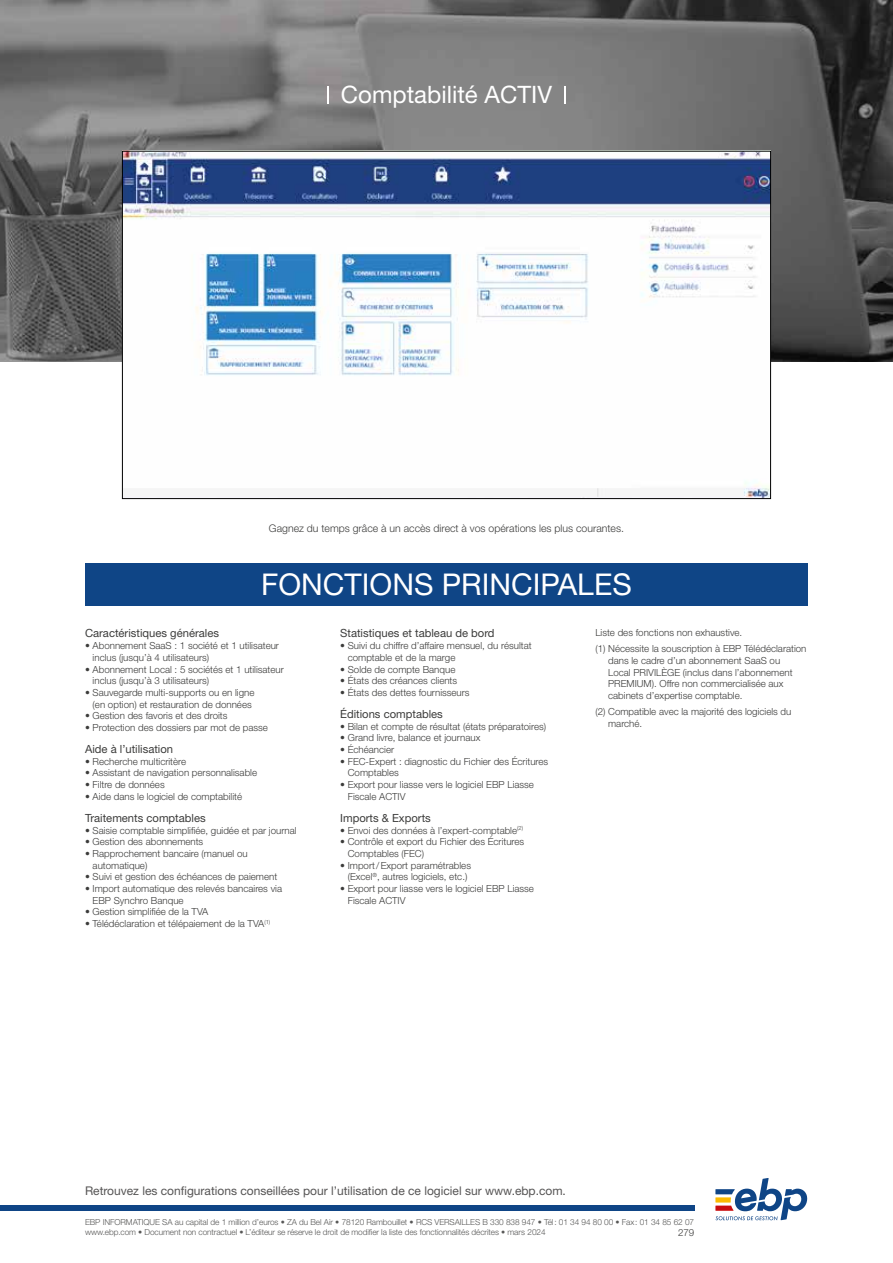
<style>
.page{position:relative;width:893px;height:1263px;background:#fff}
.page>*{position:absolute;margin:0;border:0;box-sizing:border-box;transform-origin:0 0}
.t1{font:30px "Helvetica Neue LT Std";color:#fff}
.t2{font:24px "Helvetica Neue LT Std";color:#fff}
.t3{font:12px "Helvetica Neue LT Std";color:#555454}
.t4{font:11.25px "Helvetica Neue LT Std";color:#3c3c3b}
.t5{font:300 10.5px "Helvetica Neue LT Std";color:#3c3c3b}
.t6{font:300 9.75px/11.7px "Helvetica Neue LT Std";color:#3c3c3b}
.t7{font:300 8.25px/9.9px "Helvetica Neue LT Std";letter-spacing:-.01em;color:#575756}
</style>
<div class="page">
<img style="left:0;top:0;width:893px;height:361px">
<svg style="left:715px;top:1178px;width:92px;height:42px"></svg>
<div style="left:0;top:1205px;width:694px;height:6px;background:#0f4586"></div>
<svg style="left:327px;top:86px;width:2px;height:17px"></svg>
<svg style="left:564px;top:86px;width:2px;height:17px"></svg>
<div style="left:85px;top:563px;width:723px;height:43px;background:#0f4586"></div>
<img style="left:124px;top:153px;width:645px;height:344px">
<h2 class="t2" style="left:341px;top:80px;width:213px">Comptabilité ACTIV</h2>
<p class="t5" style="left:269px;top:522px;width:356px">Gagnez du temps grâce à un accès direct à vos opérations les plus courantes.</p>
<h1 class="t1" style="left:261px;top:567px;width:372px">FONCTIONS PRINCIPALES</h1>
<p class="t4" style="left:85px;top:627px;width:135px">Caractéristiques générales</p>
<p class="t6" style="left:93px;top:640px;width:188px;text-indent:-8px">• Abonnement SaaS : 1 société et 1 utilisateur inclus (jusqu’à 4 utilisateurs)</p>
<p class="t6" style="left:93px;top:663px;width:193px;text-indent:-8px">• Abonnement Local : 5 sociétés et 1 utilisateur inclus (jusqu’à 3 utilisateurs)</p>
<p class="t6" style="left:85px;top:686px;width:171px;text-align:center">• Sauvegarde multi-supports ou en ligne (en option) et restauration de données</p>
<p class="t6" style="left:85px;top:710px;width:144px">• Gestion des favoris et des droits</p>
<p class="t6" style="left:85px;top:721px;width:184px">• Protection des dossiers par mot de passe</p>
<p class="t4" style="left:85px;top:742px;width:90px">Aide à l’utilisation</p>
<p class="t6" style="left:85px;top:755px;width:103px">• Recherche multicritère</p>
<p class="t6" style="left:85px;top:767px;width:174px">• Assistant de navigation personnalisable</p>
<p class="t6" style="left:85px;top:779px;width:81px">• Filtre de données</p>
<p class="t6" style="left:85px;top:790px;width:159px">• Aide dans le logiciel de comptabilité</p>
<p class="t4" style="left:85px;top:811px;width:122px">Traitements comptables</p>
<p class="t6" style="left:85px;top:824px;width:213px">• Saisie comptable simplifiée, guidée et par journal</p>
<p class="t6" style="left:85px;top:836px;width:120px">• Gestion des abonnements</p>
<p class="t6" style="left:93px;top:847px;width:157px;text-indent:-8px">• Rapprochement bancaire (manuel ou automatique)</p>
<p class="t6" style="left:85px;top:871px;width:194px">• Suivi et gestion des échéances de paiement</p>
<p class="t6" style="left:93px;top:882px;width:191px;text-indent:-8px">• Import automatique des relevés bancaires via<br>EBP Synchro Banque</p>
<p class="t6" style="left:85px;top:906px;width:125px">• Gestion simplifiée de la TVA</p>
<p class="t6" style="left:85px;top:918px;width:187px">• Télédéclaration et télépaiement de la TVA<sup>(1)</sup></p>
<p class="t4" style="left:340px;top:627px;width:156px">Statistiques et tableau de bord</p>
<p class="t6" style="left:348px;top:640px;width:185px;text-indent:-8px">• Suivi du chiffre d’affaire mensuel, du résultat comptable et de la marge</p>
<p class="t6" style="left:340px;top:663px;width:117px">• Solde de compte Banque</p>
<p class="t6" style="left:340px;top:675px;width:119px">• États des créances clients</p>
<p class="t6" style="left:340px;top:686px;width:131px">• États des dettes fournisseurs</p>
<p class="t4" style="left:340px;top:707px;width:104px">Éditions comptables</p>
<p class="t6" style="left:340px;top:720px;width:207px">• Bilan et compte de résultat (états préparatoires)</p>
<p class="t6" style="left:340px;top:732px;width:142px">• Grand livre, balance et journaux</p>
<p class="t6" style="left:340px;top:743px;width:56px">• Échéancier</p>
<p class="t6" style="left:348px;top:755px;width:202px;text-indent:-8px">• FEC-Expert : diagnostic du Fichier des Écritures<br>Comptables</p>
<p class="t6" style="left:348px;top:779px;width:188px;text-indent:-8px">• Export pour liasse vers le logiciel EBP Liasse<br>Fiscale ACTIV</p>
<p class="t4" style="left:340px;top:811px;width:92px">Imports &amp; Exports</p>
<p class="t6" style="left:340px;top:824px;width:184px">• Envoi des données à l’expert-comptable<sup>(2)</sup></p>
<p class="t6" style="left:348px;top:836px;width:178px;text-indent:-8px">• Contrôle et export du Fichier des Écritures<br>Comptables (FEC)</p>
<p class="t6" style="left:340px;top:859px;width:132px;text-align:center">• Import/Export paramétrables (Excel<sup>®</sup>, autres logiciels, etc.)</p>
<p class="t6" style="left:348px;top:882px;width:188px;text-indent:-8px">• Export pour liasse vers le logiciel EBP Liasse<br>Fiscale ACTIV</p>
<p class="t6" style="left:595px;top:625px;width:213px;line-height:15.9px">Liste des fonctions non exhaustive.<br>(1) Nécessite la souscription à EBP Télédéclaration</p>
<p class="t6" style="left:608px;top:654px;width:186px">dans le cadre d’un abonnement SaaS ou Local PRIVILÈGE (inclus dans l’abonnement PREMIUM). Offre non commercialisée aux cabinets d’expertise comptable.</p>
<p class="t6" style="left:608px;top:705px;width:185px;text-indent:-13px">(2) Compatible avec la majorité des logiciels du marché.</p>
<p class="t3" style="left:85px;top:1183px;width:482px">Retrouvez les configurations conseillées pour l’utilisation de ce logiciel sur www.ebp.com.</p>
<p class="t7" style="left:85px;top:1217px;width:611px">EBP INFORMATIQUE SA au capital de 1 million d’euros • ZA du Bel Air • 78120 Rambouillet • RCS VERSAILLES B 330 838 947 • Tél: 01 34 94 80 00 • Fax: 01 34 85 62 07 www.ebp.com • Document non contractuel • L’éditeur se réserve le droit de modifier la liste des fonctionnalités décrites • mars 2024</p>
<p class="t6" style="left:678px;top:1226px;width:18px">279</p>
</div>
